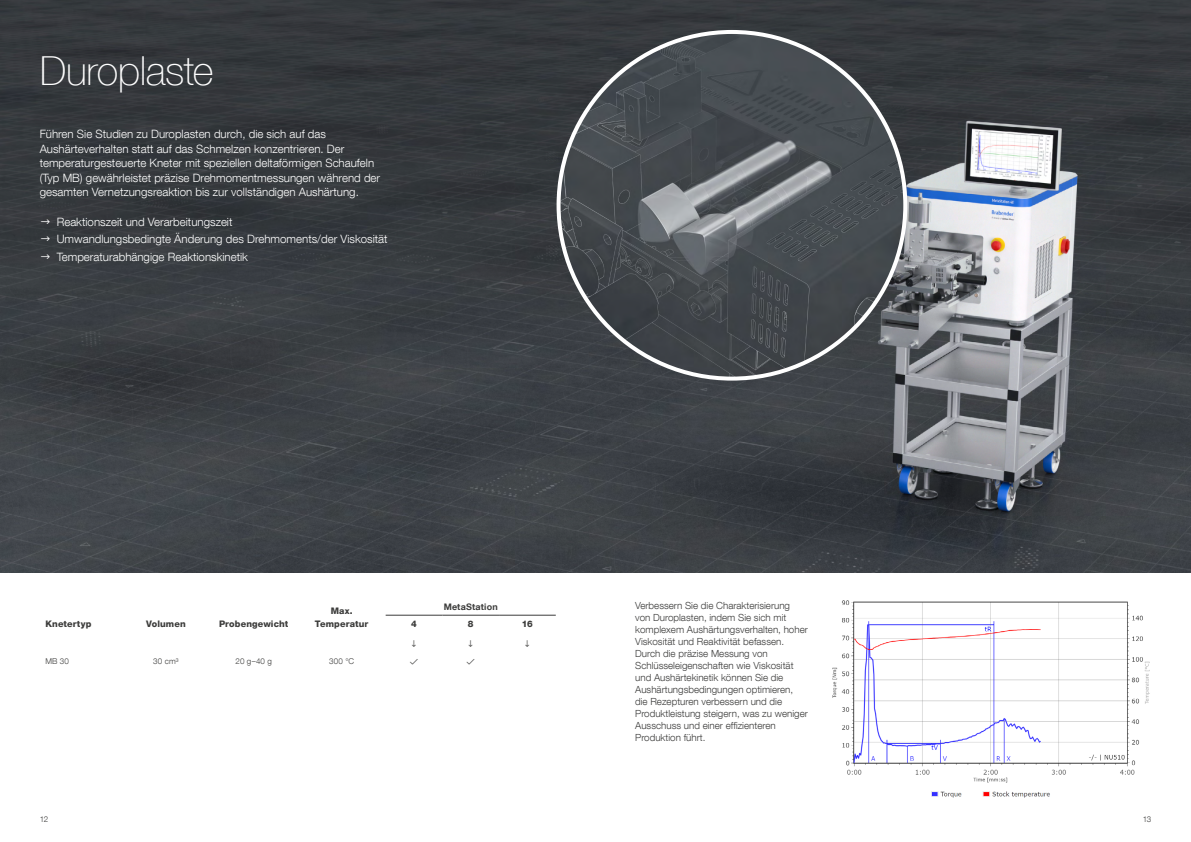
<style>
.page{position:relative;width:1191px;height:842px;background:#fff}
.page>*{position:absolute;margin:0;border:0;box-sizing:border-box;transform-origin:0 0}
.t1{font:100 40px "Helvetica Neue LT Com";letter-spacing:-.01em;color:#fff}
.t2{font:300 11.5px/14.5px "Helvetica Neue LT Com";color:#fff}
.t3{font:300 9.8px/12px "Helvetica Neue LT Com";color:#3c3c3b}
.t4{font:800 9px/13px "Helvetica Neue LT Com";letter-spacing:.015em;color:#3c3c3b;text-align:center}
.t5{font:700 9px "Helvetica Neue LT Com";letter-spacing:.02em;color:#3c3c3b}
.t6{font:300 8px "Helvetica Neue LT Com";letter-spacing:.015em;color:#3c3c3b}
</style>
<div class="page">
<img style="left:0;top:0;width:1191px;height:573px">
<hr style="left:386px;top:615px;width:56px;height:1px;background:#3c3c3b">
<hr style="left:442px;top:615px;width:57px;height:1px;background:#3c3c3b">
<hr style="left:499px;top:615px;width:57px;height:1px;background:#3c3c3b">
<img style="left:832px;top:600px;width:318px;height:198px">
<img style="left:558px;top:32px;width:347px;height:347px;border-radius:173px">
<svg style="left:41px;top:219px;width:9px;height:5px"></svg>
<svg style="left:41px;top:236px;width:9px;height:5px"></svg>
<svg style="left:41px;top:254px;width:9px;height:5px"></svg>
<h1 class="t1" style="left:40px;top:47px;width:175px">Duroplaste</h1>
<p class="t2" style="left:40px;top:127px;width:342px">Führen Sie Studien zu Duroplasten durch, die sich auf das Aushärteverhalten statt auf das Schmelzen konzentrieren. Der temperaturgesteuerte Kneter mit speziellen deltaförmigen Schaufeln (Typ MB) gewährleistet präzise Drehmomentmessungen während der gesamten Vernetzungsreaktion bis zur vollständigen Aushärtung.</p>
<p class="t2" style="left:57px;top:212px;width:332px;line-height:17.7px">Reaktionszeit und Verarbeitungszeit<br>Umwandlungsbedingte Änderung des Drehmoments/der Viskosität<br>Temperaturabhängige Reaktionskinetik</p>
<p class="t4" style="left:45px;top:617px;width:48px">Knetertyp</p>
<p class="t4" style="left:146px;top:617px;width:41px">Volumen</p>
<p class="t4" style="left:219px;top:617px;width:71px">Probengewicht</p>
<p class="t4" style="left:315px;top:604px;width:55px">Max.<br>Temperatur</p>
<p class="t6" style="left:45px;top:656px;width:25px">MB 30</p>
<p class="t6" style="left:153px;top:656px;width:27px">30 cm³</p>
<p class="t6" style="left:236px;top:656px;width:38px">20 g–40 g</p>
<p class="t6" style="left:329px;top:656px;width:26px">300 °C</p>
<p class="t5" style="left:444px;top:601px;width:56px">MetaStation</p>
<p class="t4" style="left:411px;top:617px;width:7px">4</p>
<p class="t4" style="left:468px;top:617px;width:7px">8</p>
<p class="t4" style="left:522px;top:617px;width:13px">16</p>
<p class="t3" style="left:635px;top:599px;width:174px">Verbessern Sie die Charakterisierung<br>von Duroplasten, indem Sie sich mit komplexem Aushärtungsverhalten, hoher Viskosität und Reaktivität befassen.<br>Durch die präzise Messung von Schlüsseleigenschaften wie Viskosität und Aushärtekinetik können Sie die Aushärtungsbedingungen optimieren, die Rezepturen verbessern und die Produktleistung steigern, was zu weniger Ausschuss und einer effizienteren Produktion führt.</p>
<p class="t6" style="left:40px;top:814px;width:10px">12</p>
<p class="t6" style="left:1142px;top:814px;width:10px">13</p>
</div>
